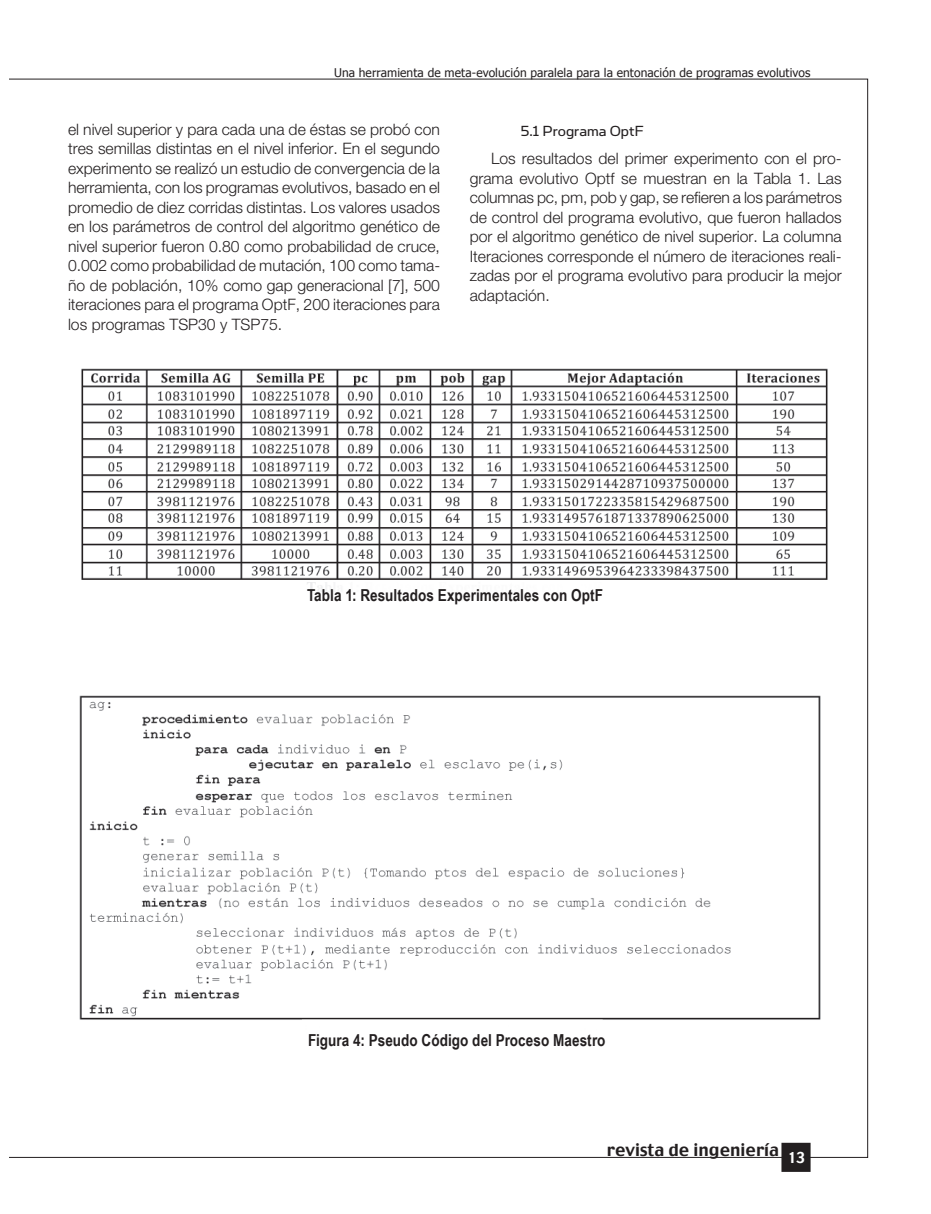
<style>
.page{position:relative;width:931px;height:1214px;background:#fff}
.page>*{position:absolute;margin:0;border:0;box-sizing:border-box;transform-origin:0 0}
.t1{font:700 16.5px "Arial Narrow";letter-spacing:.005em;color:#231f20}
.t2{font:16.5px "Charcoal";color:#231f20}
.t3{font:16.5px "Simian Text Orangutan";color:#231f20}
.t4{font:300 15.75px/19.5px "Helvetica Neue LT Std";color:#231f20;text-align:justify}
.t5{font:12px "Tahoma";letter-spacing:.005em;color:#231f20}
</style>
<div class="page">
<div style="left:782px;top:1143px;width:28px;height:28px;background:#231f20"></div>
<div style="left:781px;top:1142px;width:29px;height:29px;border:2px solid #231f20"></div>
<img style="left:81px;top:368px;width:747px;height:224px">
<img style="left:79px;top:695px;width:742px;height:325px">
<p class="t5" style="left:334px;top:65px;width:478px">Una herramienta de meta-evolución paralela para la entonación de programas evolutivos</p>
<p class="t4" style="left:68px;top:119px;width:374px">el nivel superior y para cada una de éstas se probó con tres semillas distintas en el nivel inferior. En el segundo experimento se realizó un estudio de convergencia de la herramienta, con los programas evolutivos, basado en el promedio de diez corridas distintas. Los valores usados en los parámetros de control del algoritmo genético de nivel superior fueron 0.80 como probabilidad de cruce, 0.002 como probabilidad de mutación, 100 como tama&shy;ño de población, 10% como gap generacional [7], 500 iteraciones para el programa OptF, 200 iteraciones para los programas TSP30 y TSP75.</p>
<p class="t3" style="left:521px;top:122px;width:125px">5.1 Programa OptF</p>
<p class="t4" style="left:470px;top:148px;width:374px;text-indent:21px">Los resultados del primer experimento con el pro&shy;grama evolutivo Optf se muestran en la Tabla 1. Las columnas pc, pm, pob y gap, se refieren a los parámetros de control del programa evolutivo, que fueron hallados por el algoritmo genético de nivel superior. La columna Iteraciones corresponde el número de iteraciones reali&shy;zadas por el programa evolutivo para producir la mejor adaptación.</p>
<p class="t1" style="left:307px;top:583px;width:297px">Tabla 1: Resultados Experimentales con OptF</p>
<p class="t1" style="left:308px;top:1027px;width:299px">Figura 4: Pseudo Código del Proceso Maestro</p>
<p class="t2" style="left:607px;top:1139px;width:200px">revista de ingeniería <sub>13</sub></p>
</div>
